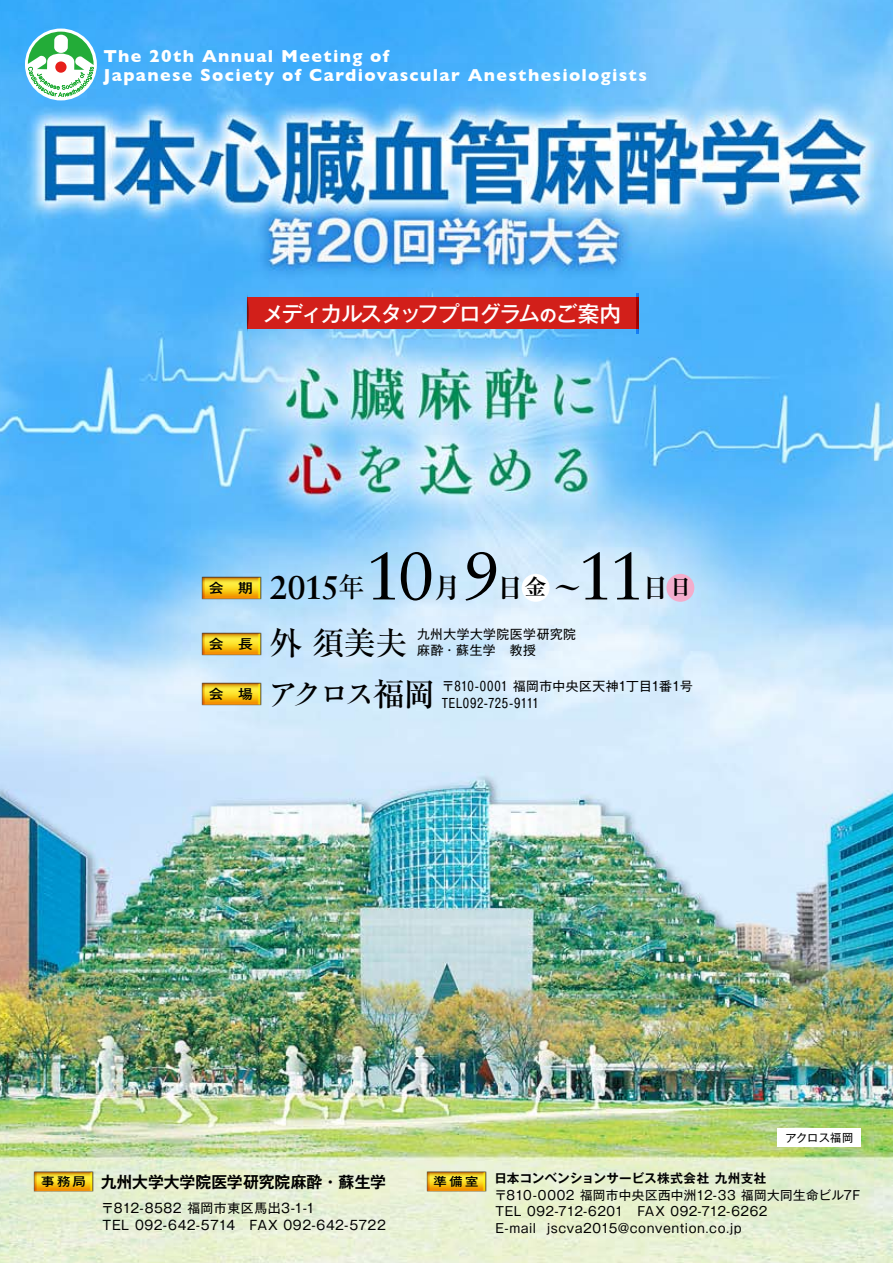
<style>
.page{position:relative;width:893px;height:1263px;background:#fff}
.page>*{position:absolute;margin:0;border:0;box-sizing:border-box;transform-origin:0 0}
.t1{font:67.5px "Sabon";color:#000}
.t2{font:700 33px "Sabon";color:#000}
.t3{font:31.95px "Ryumin Std Medium KO";color:#000}
.t4{font:500 31.95px "Ryumin Pro";color:#000}
.t5{font:700 27.6px "Ryumin Pro";color:#000}
.t6{font:500 27px "Ryumin Pro";color:#000}
.t7{font:500 21.6px "Gothic MB101 Pro";letter-spacing:-.07em;color:#fff}
.t8{font:700 17.7px/19px "Gill Sans";letter-spacing:.075em;color:#fff}
.t9{font:700 15.9px "Gothic MB101 Pro De";letter-spacing:-.005em;color:#000}
.t10{font:500 13.35px "Gothic MB101 Pro";color:#000;scale:1.11 1}
.t11{font:12.9px/17.5px "Gothic MB101 Pro";letter-spacing:.035em;color:#000}
.t12{font:12.75px/16.5px "Gothic MB101 Pro";letter-spacing:.035em;color:#000}
.t13{font:12.75px "Gothic MB101 Pro";letter-spacing:.01em;color:#000}
.t14{font:12.6px "Gothic MB101 Pro";letter-spacing:.035em;color:#000}
.t15{font:700 12.6px "Gothic MB101 Pro De";letter-spacing:.015em;color:#000}
.t16{font:500 12px "Gothic MB101 Pro";letter-spacing:.185em;color:#000;scale:1.11 1}
.t17{font:11.1px "Gothic MB101 Pro";letter-spacing:.02em;color:#000}
.s1{font-family:"Gothic MB101 Pro De";font-weight:700;font-size:16.8px}
.s2{font-size:21.9px}
.s3{font-family:"Ryumin Pro";font-weight:500}
</style>
<div class="page">
<img style="left:0;top:0;width:893px;height:1263px">
<div style="left:247px;top:297px;width:391px;height:32px;background:#d21f1a"></div>
<svg style="left:636px;top:293px;width:3px;height:40px"></svg>
<svg style="left:247px;top:293px;width:2px;height:40px"></svg>
<img style="left:183px;top:566px;width:102px;height:44px">
<div style="left:522px;top:574px;width:28px;height:28px;background:#fff;border-radius:50%"></div>
<div style="left:666px;top:574px;width:28px;height:28px;background:#f3adcc;border-radius:50%"></div>
<svg style="left:24px;top:28px;width:74px;height:73px"></svg>
<svg style="left:28px;top:31px;width:66px;height:66px"></svg>
<img style="left:183px;top:622px;width:102px;height:44px">
<img style="left:183px;top:672px;width:102px;height:44px">
<img style="left:16px;top:1163px;width:102px;height:38px">
<img style="left:408px;top:1163px;width:102px;height:38px">
<div style="left:778px;top:1128px;width:83px;height:18px;background:#fff"></div>
<h3 class="t8" style="left:103px;top:46px;width:545px">The 20th Annual Meeting of<br>Japanese Society of Cardiovascular Anesthesiologists</h3>
<h3 class="t7" style="left:263px;top:296px;width:360px">メディカルスタッフプログラム<span class="s1">の</span>ご案内</h3>
<p class="t10" style="left:209px;top:577px;width:41px">会　期</p>
<p class="t10" style="left:209px;top:633px;width:41px">会　長</p>
<p class="t10" style="left:209px;top:683px;width:41px">会　場</p>
<h1 class="t1" style="left:365px;top:536px;width:137px">10 9</h1>
<h1 class="t1" style="left:577px;top:536px;width:71px">11</h1>
<h3 class="t6" style="left:338px;top:566px;width:28px">年</h3>
<h3 class="t5" style="left:433px;top:565px;width:29px">月</h3>
<h2 class="t2" style="left:270px;top:567px;width:72px">2015</h2>
<h3 class="t4" style="left:270px;top:618px;width:139px">外須美夫</h3>
<h3 class="t5" style="left:497px;top:565px;width:86px">日<span class="s2">金</span>～</h3>
<p class="t12" style="left:510px;top:624px;width:68px;text-indent:-93px">九州大学大学院医学研究院教授</p>
<p class="t12" style="left:417px;top:640px;width:80px">麻酔・蘇生学</p>
<h3 class="t5" style="left:642px;top:565px;width:51px">日<span class="s2">日</span></h3>
<h3 class="t3" style="left:267px;top:672px;width:169px">アクロス<span class="s3">福岡</span></h3>
<p class="t13" style="left:442px;top:676px;width:252px">〒810-0001 福岡市中央区天神1丁目1番1号</p>
<p class="t12" style="left:442px;top:693px;width:99px">TEL092-725-9111</p>
<p class="t16" style="left:41px;top:1172px;width:42px">事務局</p>
<p class="t9" style="left:101px;top:1169px;width:287px">九州大学大学院医学研究院麻酔・蘇生学</p>
<p class="t11" style="left:101px;top:1197px;width:286px">〒812-8582 福岡市東区馬出3-1-1<br>TEL 092-642-5714　FAX 092-642-5722</p>
<p class="t16" style="left:434px;top:1172px;width:42px">準備室</p>
<p class="t15" style="left:494px;top:1168px;width:274px">日本コンベンションサービス株式会社九州支社</p>
<p class="t17" style="left:785px;top:1128px;width:69px">アクロス福岡</p>
<p class="t14" style="left:494px;top:1184px;width:367px">〒810-0002 福岡市中央区西中洲12-33 福岡大同生命ビル7F</p>
<p class="t14" style="left:496px;top:1201px;width:273px">TEL 092-712-6201　FAX 092-712-6262</p>
<p class="t14" style="left:546px;top:1217px;width:197px">jscva2015@convention.co.jp</p>
<p class="t14" style="left:496px;top:1217px;width:42px">E-mail</p>
</div>
